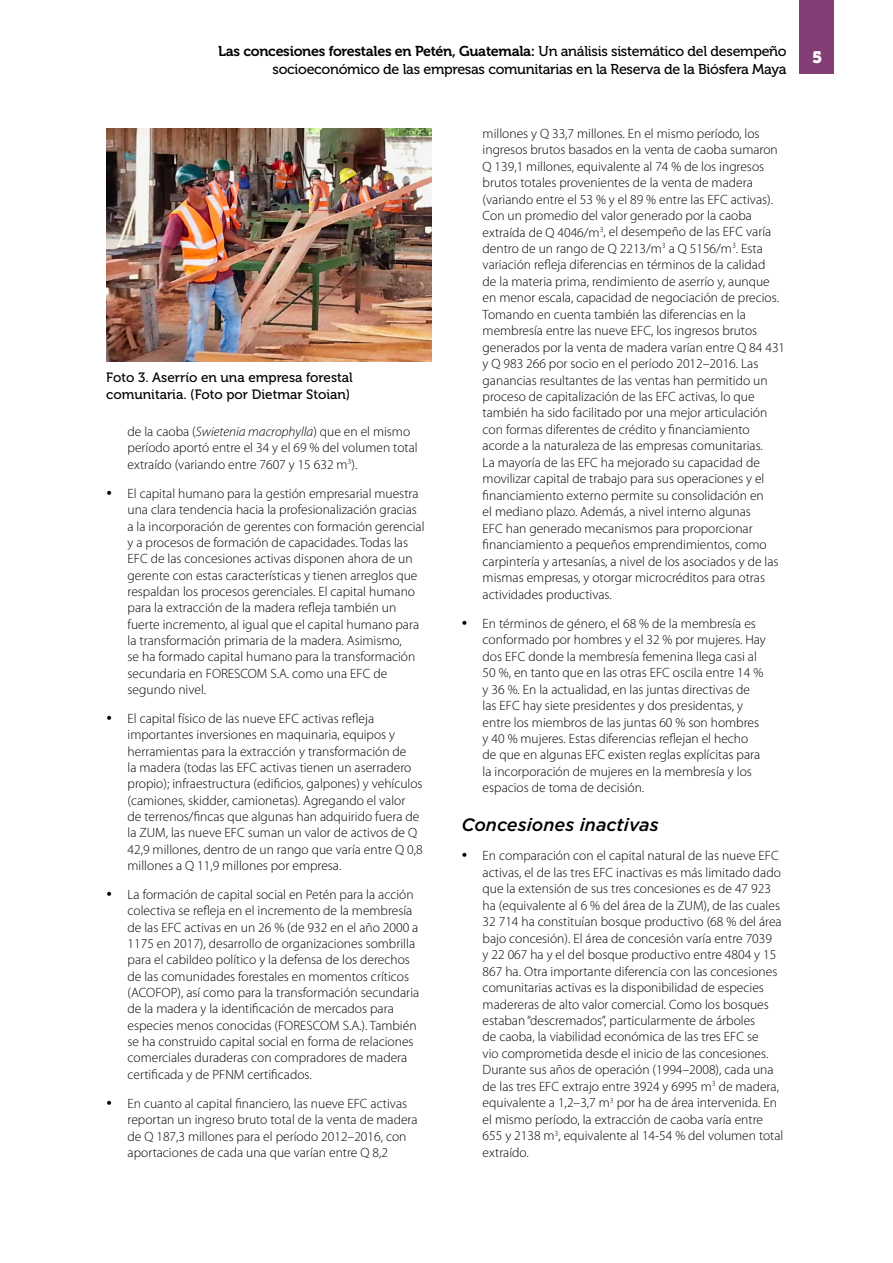
<style>
.page{position:relative;width:893px;height:1263px;background:#fff}
.page>*{position:absolute;margin:0;border:0;box-sizing:border-box;transform-origin:0 0}
.t1{font:italic 500 18px "Gotham";color:#000}
.t2{font:16.5px "Museo 900";color:#fff}
.t3{font:14.25px "Museo 700";letter-spacing:-.02em;color:#000}
.t4{font:14.25px "Museo 500";letter-spacing:-.02em;color:#000}
.t5{font:300 13.5px/16.5px "Myriad Pro";color:#000}
.t6{font:13.5px/16.2px "Museo 500";color:#000}
.s1{font-family:"Museo 500"}
.s2{font-style:italic}
</style>
<div class="page">
<img style="left:106px;top:128px;width:326px;height:233px">
<div style="left:799px;top:0;width:34px;height:74px;background:#843e76"></div>
<p class="t3" style="left:218px;top:43px;width:570px">Las concesiones forestales en Petén, Guatemala: <span class="s1">Un análisis sistemático del desempeño</span></p>
<p class="t4" style="left:272px;top:61px;width:516px">socioeconómico de las empresas comunitarias en la Reserva de la Biósfera Maya</p>
<p class="t6" style="left:106px;top:370px;width:248px">Foto 3. Aserrío en una empresa forestal comunitaria. (Foto por Dietmar Stoian)</p>
<p class="t5" style="left:128px;top:424px;width:292px">de la caoba (<span class="s2">Swietenia macrophylla</span>) que en el mismo período aportó entre el 34 y el 69 % del volumen total extraído (variando entre 7607 y 15 632 m<sup>3</sup>).</p>
<p class="t5" style="left:128px;top:485px;width:299px;text-indent:-21px">• El capital humano para la gestión empresarial muestra una clara tendencia hacia la profesionalización gracias a la incorporación de gerentes con formación gerencial y a procesos de formación de capacidades. Todas las EFC de las concesiones activas disponen ahora de un gerente con estas características y tienen arreglos que respaldan los procesos gerenciales. El capital humano para la extracción de la madera refleja también un fuerte incremento, al igual que el capital humano para la transformación primaria de la madera. Asimismo,<br>se ha formado capital humano para la transformación secundaria en FORESCOM S.A. como una EFC de segundo nivel.</p>
<p class="t5" style="left:128px;top:710px;width:297px;text-indent:-21px">• El capital físico de las nueve EFC activas refleja importantes inversiones en maquinaria, equipos y herramientas para la extracción y transformación de<br>la madera (todas las EFC activas tienen un aserradero propio); infraestructura (edificios, galpones) y vehículos (camiones, skidder, camionetas). Agregando el valor<br>de terrenos/fincas que algunas han adquirido fuera de la ZUM, las nueve EFC suman un valor de activos de Q 42,9 millones, dentro de un rango que varía entre Q 0,8 millones a Q 11,9 millones por empresa.</p>
<p class="t5" style="left:128px;top:887px;width:293px;text-indent:-21px">• La formación de capital social en Petén para la acción colectiva se refleja en el incremento de la membresía de las EFC activas en un 26 % (de 932 en el año 2000 a 1175 en 2017), desarrollo de organizaciones sombrilla para el cabildeo político y la defensa de los derechos de las comunidades forestales en momentos críticos (ACOFOP), así como para la transformación secundaria de la madera y la identificación de mercados para especies menos conocidas (FORESCOM S.A.). También se ha construido capital social en forma de relaciones comerciales duraderas con compradores de madera certificada y de PFNM certificados.</p>
<p class="t5" style="left:128px;top:1095px;width:292px;text-indent:-21px">• En cuanto al capital financiero, las nueve EFC activas reportan un ingreso bruto total de la venta de madera de Q 187,3 millones para el período 2012–2016, con aportaciones de cada una que varían entre Q 8,2</p>
<p class="t5" style="left:483px;top:125px;width:304px">millones y Q 33,7 millones. En el mismo período, los ingresos brutos basados en la venta de caoba sumaron Q 139,1 millones, equivalente al 74 % de los ingresos brutos totales provenientes de la venta de madera (variando entre el 53 % y el 89 % entre las EFC activas).<br>Con un promedio del valor generado por la caoba extraída de Q 4046/m<sup>3</sup>, el desempeño de las EFC varía dentro de un rango de Q 2213/m<sup>3</sup> a Q 5156/m<sup>3</sup>. Esta variación refleja diferencias en términos de la calidad<br>de la materia prima, rendimiento de aserrío y, aunque en menor escala, capacidad de negociación de precios.<br>Tomando en cuenta también las diferencias en la membresía entre las nueve EFC, los ingresos brutos generados por la venta de madera varían entre Q 84 431 y Q 983 266 por socio en el período 2012–2016. Las ganancias resultantes de las ventas han permitido un proceso de capitalización de las EFC activas, lo que también ha sido facilitado por una mejor articulación con formas diferentes de crédito y financiamiento acorde a la naturaleza de las empresas comunitarias.<br>La mayoría de las EFC ha mejorado su capacidad de movilizar capital de trabajo para sus operaciones y el financiamiento externo permite su consolidación en<br>el mediano plazo. Además, a nivel interno algunas<br>EFC han generado mecanismos para proporcionar financiamiento a pequeños emprendimientos, como carpintería y artesanías, a nivel de los asociados y de las mismas empresas, y otorgar microcréditos para otras actividades productivas.</p>
<p class="t5" style="left:483px;top:615px;width:285px;text-indent:-21px">• En términos de género, el 68 % de la membresía es conformado por hombres y el 32 % por mujeres. Hay dos EFC donde la membresía femenina llega casi al 50 %, en tanto que en las otras EFC oscila entre 14 % y 36 %. En la actualidad, en las juntas directivas de las EFC hay siete presidentes y dos presidentas, y entre los miembros de las juntas 60 % son hombres y 40 % mujeres. Estas diferencias reflejan el hecho<br>de que en algunas EFC existen reglas explícitas para la incorporación de mujeres en la membresía y los espacios de toma de decisión.</p>
<h1 class="t1" style="left:461px;top:813px;width:199px">Concesiones inactivas</h1>
<p class="t5" style="left:483px;top:848px;width:302px;text-indent:-21px">• En comparación con el capital natural de las nueve EFC activas, el de las tres EFC inactivas es más limitado dado que la extensión de sus tres concesiones es de 47 923 ha (equivalente al 6 % del área de la ZUM), de las cuales 32 714 ha constituían bosque productivo (68 % del área bajo concesión). El área de concesión varía entre 7039<br>y 22 067 ha y el del bosque productivo entre 4804 y 15<br>867 ha. Otra importante diferencia con las concesiones comunitarias activas es la disponibilidad de especies madereras de alto valor comercial. Como los bosques estaban “descremados”, particularmente de árboles<br>de caoba, la viabilidad económica de las tres EFC se<br>vio comprometida desde el inicio de las concesiones.<br>Durante sus años de operación (1994–2008), cada una de las tres EFC extrajo entre 3924 y 6995 m<sup>3</sup> de madera, equivalente a 1,2–3,7 m<sup>3</sup> por ha de área intervenida. En el mismo período, la extracción de caoba varía entre 655 y 2138 m<sup>3</sup>, equivalente al 14-54 % del volumen total extraído.</p>
<p class="t2" style="left:812px;top:48px;width:12px">5</p>
</div>
